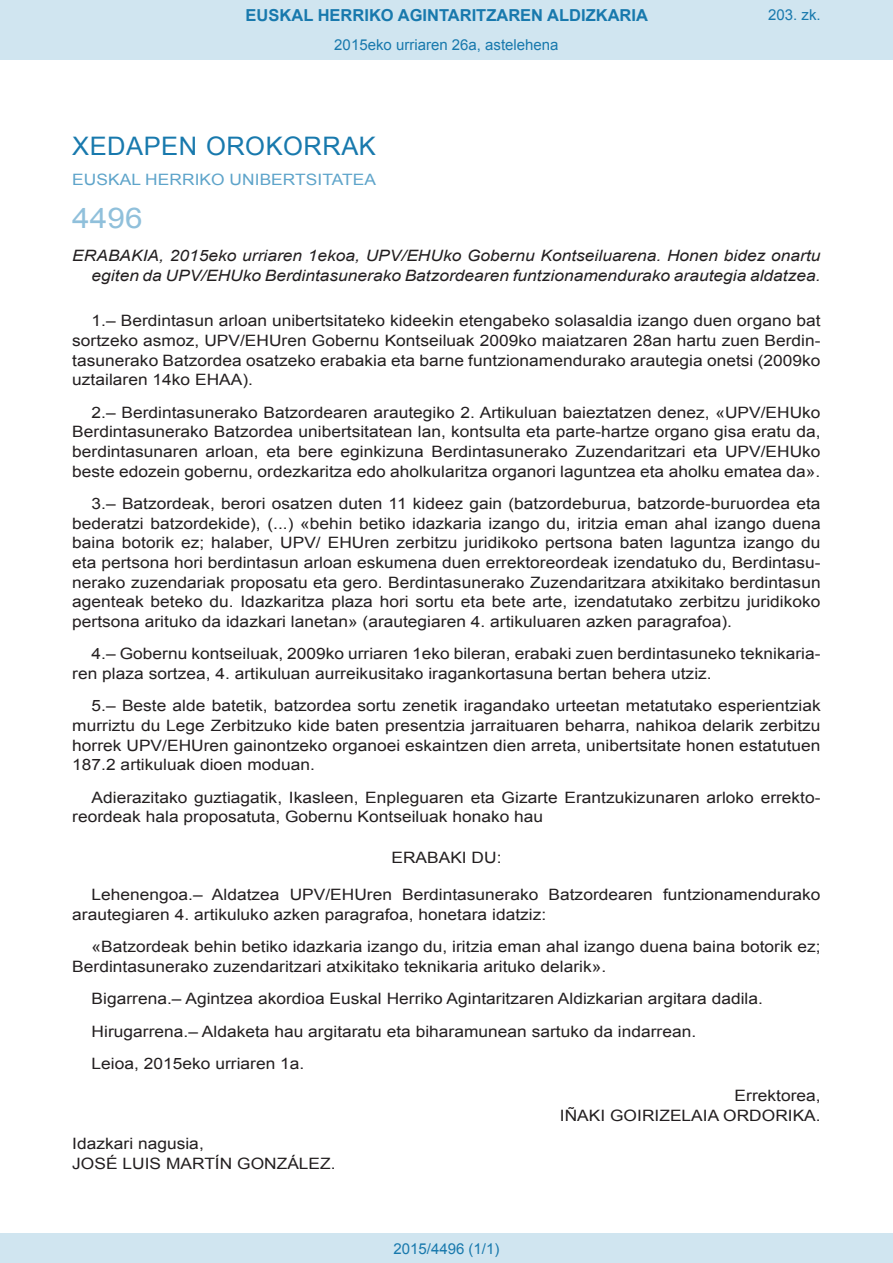
<style>
.page{position:relative;width:893px;height:1263px;background:#fff}
.page>*{position:absolute;margin:0;border:0;box-sizing:border-box;transform-origin:0 0}
.BOPVOrden{font:28.5px "Arial";color:#90c0db;scale:1.11 1}
.BOPVSeccion{font:25.5px "Arial";letter-spacing:.02em;color:#1879ad}
.t1{font:700 16.5px "Arial";color:#1879ad}
.BOPVDetalle{font:15.6px/19.6px "Arial";color:#231f20;text-align:justify;scale:1.11 1}
.BOPVTitulo{font:italic 15.6px/19.6px "Arial";color:#231f20;text-align:right;scale:1.11 1}
.BOPVOrganismo{font:15.6px "Arial";letter-spacing:.005em;color:#5ea4ca;scale:1.11 1}
.BOPVNombreLehen2{font:15.6px "Arial";color:#231f20;scale:1.11 1}
.BOPVFirmaLugFec{font:15.6px "Arial";color:#231f20;scale:1.11 1}
.BOPVFirmaNombre{font:15.6px "Arial";color:#231f20;scale:1.11 1}
.BOPVFirmaPuesto{font:15.6px "Arial";color:#231f20;scale:1.11 1}
.BOPVPuestoLehen2{font:15.6px "Arial";color:#231f20;scale:1.11 1}
.BOPVClave{font:15.6px "Arial";color:#231f20;scale:1.11 1}
.Paginacion_Centro{font:15px "Arial";color:#1879ad}
</style>
<div class="page">
<div style="left:0;top:0;width:893px;height:60px;background:#d0e5f0"></div>
<div style="left:0;top:1233px;width:893px;height:30px;background:#d0e5f0"></div>
<p class="t1" style="left:246px;top:4px;width:404px">EUSKAL HERRIKO AGINTARITZAREN ALDIZKARIA</p>
<p class="Paginacion_Centro" style="left:334px;top:35px;width:226px">2015eko urriaren 26a, astelehena</p>
<p class="Paginacion_Centro" style="left:768px;top:5px;width:54px">203. zk.</p>
<p class="BOPVSeccion" style="left:72px;top:129px;width:305px">XEDAPEN OROKORRAK</p>
<p class="BOPVOrganismo" style="left:72px;top:169px;width:275px">EUSKAL HERRIKO UNIBERTSITATEA</p>
<p class="BOPVOrden" style="left:72px;top:199px;width:65px">4496</p>
<p class="BOPVTitulo" style="left:72px;top:246px;width:676px">ERABAKIA, 2015eko urriaren 1ekoa, UPV/EHUko Gobernu Kontseiluarena. Honen bidez onartu egiten da UPV/EHUko Berdintasunerako Batzordearen funtzionamendurako arautegia aldatzea.</p>
<p class="BOPVDetalle" style="left:72px;top:311px;width:676px;text-indent:19px">1.– Berdintasun arloan unibertsitateko kideekin etengabeko solasaldia izango duen organo bat sortzeko asmoz, UPV/EHUren Gobernu Kontseiluak 2009ko maiatzaren 28an hartu zuen Berdin&shy;tasunerako Batzordea osatzeko erabakia eta barne funtzionamendurako arautegia onetsi (2009ko uztailaren 14ko EHAA).</p>
<p class="BOPVDetalle" style="left:72px;top:402px;width:676px;text-indent:19px">2.– Berdintasunerako Batzordearen arautegiko 2. Artikuluan baieztatzen denez, «UPV/EHUko Berdintasunerako Batzordea unibertsitatean lan, kontsulta eta parte-hartze organo gisa eratu da, berdintasunaren arloan, eta bere eginkizuna Berdintasunerako Zuzendaritzari eta UPV/EHUko beste edozein gobernu, ordezkaritza edo aholkularitza organori laguntzea eta aholku ematea da».</p>
<p class="BOPVDetalle" style="left:72px;top:494px;width:676px;text-indent:19px">3.– Batzordeak, berori osatzen duten 11 kideez gain (batzordeburua, batzorde-buruordea eta bederatzi batzordekide), (...) «behin betiko idazkaria izango du, iritzia eman ahal izango duena baina botorik ez; halaber, UPV/ EHUren zerbitzu juridikoko pertsona baten laguntza izango du eta pertsona hori berdintasun arloan eskumena duen errektoreordeak izendatuko du, Berdintasu&shy;nerako zuzendariak proposatu eta gero. Berdintasunerako Zuzendaritzara atxikitako berdintasun agenteak beteko du. Idazkaritza plaza hori sortu eta bete arte, izendatutako zerbitzu juridikoko pertsona arituko da idazkari lanetan» (arautegiaren 4. artikuluaren azken paragrafoa).</p>
<p class="BOPVDetalle" style="left:72px;top:644px;width:676px;text-indent:19px">4.– Gobernu kontseiluak, 2009ko urriaren 1eko bileran, erabaki zuen berdintasuneko teknikaria&shy;ren plaza sortzea, 4. artikuluan aurreikusitako iragankortasuna bertan behera utziz.</p>
<p class="BOPVDetalle" style="left:72px;top:696px;width:676px;text-indent:19px">5.– Beste alde batetik, batzordea sortu zenetik iragandako urteetan metatutako esperientziak murriztu du Lege Zerbitzuko kide baten presentzia jarraituaren beharra, nahikoa delarik zerbitzu horrek UPV/EHUren gainontzeko organoei eskaintzen dien arreta, unibertsitate honen estatutuen 187.2 artikuluak dioen moduan.</p>
<p class="BOPVDetalle" style="left:72px;top:788px;width:676px;text-indent:19px">Adierazitako guztiagatik, Ikasleen, Enpleguaren eta Gizarte Erantzukizunaren arloko errekto&shy;reordeak hala proposatuta, Gobernu Kontseiluak honako hau</p>
<p class="BOPVClave" style="left:391px;top:848px;width:101px">ERABAKI DU:</p>
<p class="BOPVDetalle" style="left:72px;top:885px;width:676px;text-indent:19px">Lehenengoa.– Aldatzea UPV/EHUren Berdintasunerako Batzordearen funtzionamendurako arautegiaren 4. artikuluko azken paragrafoa, honetara idatziz:</p>
<p class="BOPVDetalle" style="left:72px;top:937px;width:676px;text-indent:19px">«Batzordeak behin betiko idazkaria izango du, iritzia eman ahal izango duena baina botorik ez;<br>Berdintasunerako zuzendaritzari atxikitako teknikaria arituko delarik».</p>
<p class="BOPVDetalle" style="left:92px;top:989px;width:606px">Bigarrena.– Agintzea akordioa Euskal Herriko Agintaritzaren Aldizkarian argitara dadila.</p>
<p class="BOPVDetalle" style="left:92px;top:1021px;width:546px">Hirugarrena.– Aldaketa hau argitaratu eta biharamunean sartuko da indarrean.</p>
<p class="BOPVFirmaLugFec" style="left:92px;top:1053px;width:193px">Leioa, 2015eko urriaren 1a.</p>
<p class="BOPVPuestoLehen2" style="left:735px;top:1086px;width:79px">Errektorea,</p>
<p class="BOPVNombreLehen2" style="left:560px;top:1105px;width:237px">IÑAKI GOIRIZELAIA ORDORIKA.</p>
<p class="BOPVFirmaPuesto" style="left:72px;top:1133px;width:120px">Idazkari nagusia,</p>
<p class="BOPVFirmaNombre" style="left:72px;top:1153px;width:239px">JOSÉ LUIS MARTÍN GONZÁLEZ.</p>
<p class="Paginacion_Centro" style="left:393px;top:1238px;width:107px">2015/4496 (1/1)</p>
</div>
